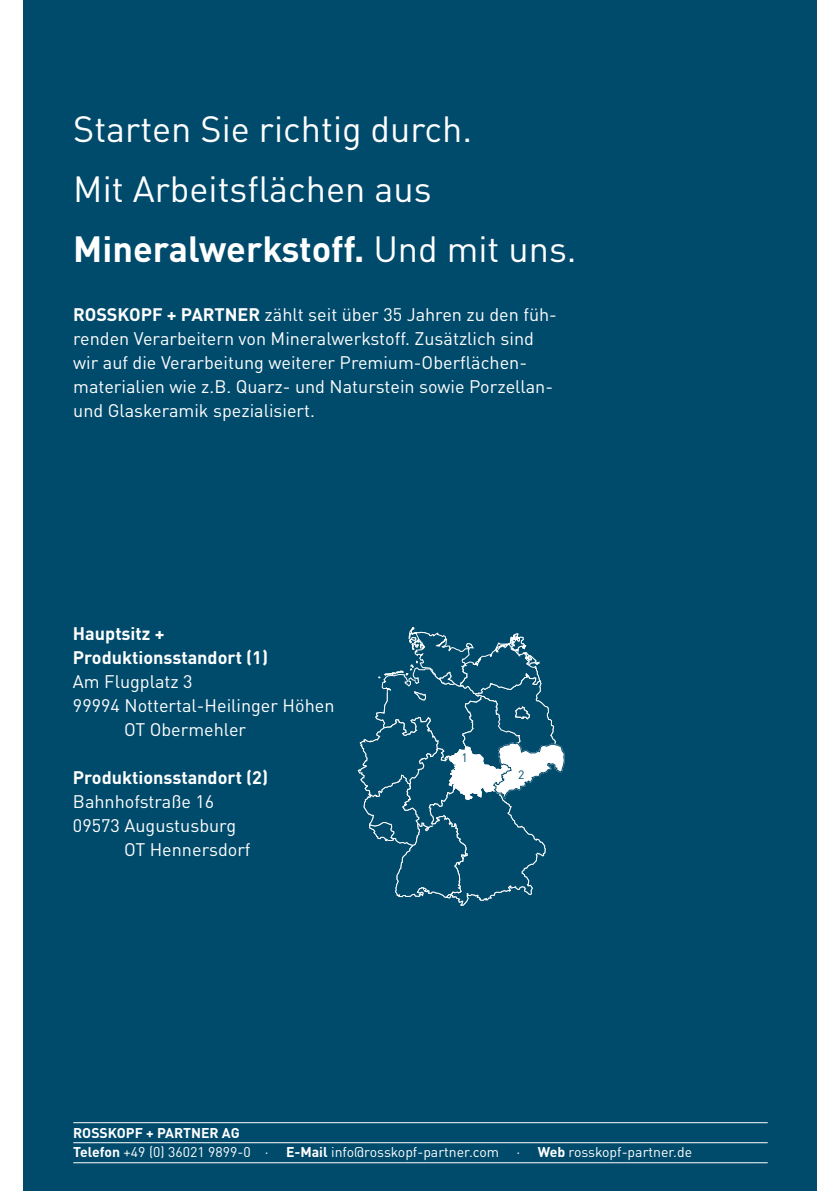
<style>
.page{position:relative;width:840px;height:1191px;background:#fff}
.page>*{position:absolute;margin:0;border:0;box-sizing:border-box;transform-origin:0 0}
.t1{font:36px/60px "DINOT";color:#fff}
.t2{font:18px/24px "DINOT";color:#fff}
.t3{font:700 18px/24px "DINOT";color:#fff}
.t4{font:14px "DINOT";color:#fff}
.t5{font:700 14px "DINOT";color:#fff}
.t6{font:12px "DINOT";color:#004b6c}
.s1{font-weight:700}
</style>
<div class="page">
<div style="left:24px;top:0;width:792px;height:1191px;background:#004b6c"></div>
<svg style="left:357px;top:627px;width:207px;height:278px"></svg>
<hr style="left:73px;top:1162px;width:694px;height:1px;background:#fff">
<hr style="left:73px;top:1122px;width:694px;height:1px;background:#fff">
<hr style="left:73px;top:1142px;width:694px;height:1px;background:#fff">
<h1 class="t1" style="left:73px;top:99px;width:504px">Starten Sie richtig durch.<br>Mit Arbeitsflächen aus<br><span class="s1">Mineralwerkstoff.</span> Und mit uns.</h1>
<p class="t2" style="left:73px;top:302px;width:485px"><span class="s1">ROSSKOPF + PARTNER</span> zählt seit über 35 Jahren zu den füh&shy;renden Verarbeitern von Mineralwerkstoff. Zusätzlich sind wir auf die Verarbeitung weiterer Premium-Oberflächen&shy;materialien wie z.B. Quarz- und Naturstein sowie Porzellan&shy;und Glaskeramik spezialisiert.</p>
<p class="t3" style="left:73px;top:621px;width:196px">Hauptsitz +<br>Produktionsstandort (1)</p>
<p class="t2" style="left:73px;top:669px;width:121px">Am Flugplatz 3</p>
<p class="t2" style="left:73px;top:693px;width:263px">99994 Nottertal-Heilinger Höhen</p>
<p class="t2" style="left:124px;top:717px;width:124px">OT Obermehler</p>
<p class="t3" style="left:73px;top:765px;width:196px">Produktionsstandort (2)</p>
<p class="t2" style="left:73px;top:789px;width:143px">Bahnhofstraße 16</p>
<p class="t2" style="left:73px;top:813px;width:164px">09573 Augustusburg</p>
<p class="t2" style="left:124px;top:837px;width:128px">OT Hennersdorf</p>
<p class="t5" style="left:73px;top:1123px;width:168px">ROSSKOPF + PARTNER AG</p>
<p class="t6" style="left:461px;top:750px;width:8px">1</p>
<p class="t6" style="left:518px;top:767px;width:8px">2</p>
<p class="t4" style="left:73px;top:1143px;width:620px"><span class="s1">Telefon</span> +49 (0) 36021 9899-0 · <span class="s1">E-Mail</span> info@rosskopf-partner.com · <span class="s1">Web</span> rosskopf-partner.de</p>
</div>
